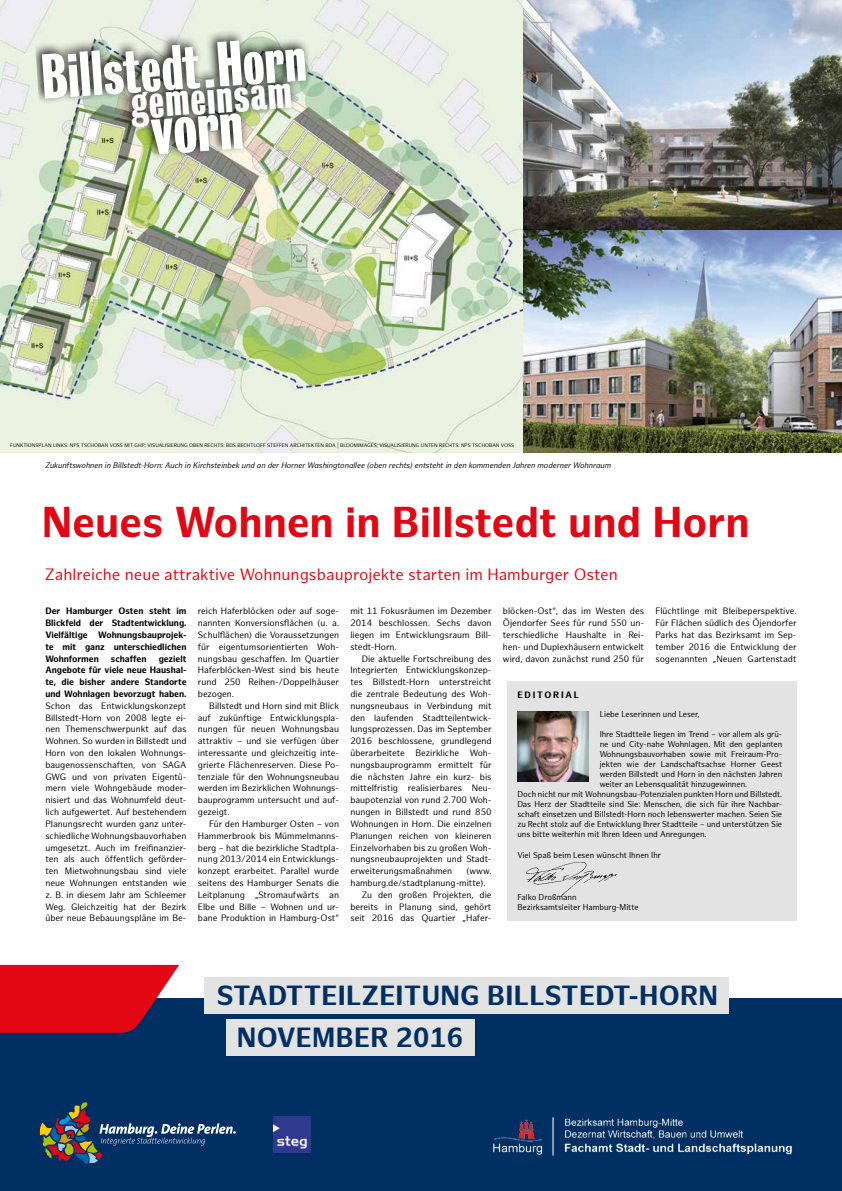
<style>
.page{position:relative;width:842px;height:1191px;background:#fff}
.page>*{position:absolute;margin:0;border:0;box-sizing:border-box;transform-origin:0 0}
.t1{font:63.7px "Bureau Grotesque One Seven";color:#fff}
.t2{font:57.9px "Bureau Grotesque One Seven";color:#fff}
.t3{font:43.3px "Bureau Grotesque One Seven";color:#fff}
.t4{font:700 42px "Hamburg Sans";color:#e30613}
.t5{font:700 27px/41.8px "Hamburg Sans";letter-spacing:.01em;color:#003063}
.t6{font:16px "Hamburg Sans";color:#e30613}
.t7{font:9px/11.8px "Hamburg Sans";letter-spacing:-.005em;color:#000;text-align:justify}
.t8{font:700 9px/11.8px "Hamburg Sans";letter-spacing:-.005em;color:#000;text-align:justify}
.t9{font:700 9px "Hamburg Sans";letter-spacing:.2em;color:#000}
.t10{font:8.3px/10.5px "Hamburg Sans";letter-spacing:-.005em;color:#000}
.t11{font:italic 8px "Hamburg Sans";color:#000}
.t12{font:5px "Hamburg Sans";letter-spacing:.005em;color:#000}
</style>
<div class="page">
<div style="left:507px;top:681px;width:290px;height:240px;background:#e3e3e3"></div>
<img style="left:517px;top:711px;width:71px;height:70px">
<div style="left:0;top:999px;width:842px;height:192px;background:#003063"></div>
<svg style="left:0;top:965px;width:179px;height:67px;background:#cd1122"></svg>
<svg style="left:40px;top:1102px;width:196px;height:61px"></svg>
<img style="left:273px;top:1116px;width:37px;height:36px">
<img style="left:493px;top:1117px;width:299px;height:39px">
<div style="left:204px;top:977px;width:525px;height:37px;background:#e3e3e3"></div>
<div style="left:226px;top:1019px;width:249px;height:36px;background:#e3e3e3"></div>
<img style="left:526px;top:862px;width:91px;height:34px">
<img style="left:522px;top:230px;width:320px;height:222px">
<img style="left:522px;top:0;width:320px;height:230px">
<img style="left:0;top:0;width:522px;height:452px">
<div style="left:34px;top:29px;width:278px;height:132px;background:#000;opacity:.93"></div>
<svg style="left:205px;top:79px;width:9px;height:8px"></svg>
<h2 class="t2" style="left:39px;top:45px;width:267px;rotate:-4deg">Billstedt Horn</h2>
<h1 class="t1" style="left:149px;top:95px;width:94px;rotate:-4deg">vorn</h1>
<h3 class="t3" style="left:129px;top:79px;width:163px;rotate:-4deg">gemeinsam</h3>
<p class="t12" style="left:10px;top:442px;width:505px">FUNKTIONSPLAN LINKS: NPS TSCHOBAN VOSS MIT GHP; VISUALISIERUNG OBEN RECHTS: BDS BECHTLOFF STEFFEN ARCHITEKTEN BDA | BLOOMIMAGES; VISUALISIERUNG UNTEN RECHTS: NPS TSCHOBAN VOSS</p>
<p class="t11" style="left:45px;top:460px;width:567px">Zukunftswohnen in Billstedt-Horn: Auch in Kirchsteinbek und an der Horner Washingtonallee (oben rechts) entsteht in den kommenden Jahren moderner Wohnraum</p>
<h3 class="t4" style="left:42px;top:497px;width:709px">Neues Wohnen in Billstedt und Horn</h3>
<h3 class="t6" style="left:45px;top:565px;width:574px">Zahlreiche neue attraktive Wohnungsbauprojekte starten im Hamburger Osten</h3>
<p class="t7" style="left:198px;top:605px;width:143px">reich Haferblöcken oder auf soge&shy;nannten Konversionsflächen (u. a.<br>Schulflächen) die Voraussetzungen für eigentumsorientierten Woh&shy;nungsbau geschaffen. Im Quartier Haferblöcken-West sind bis heute rund 250 Reihen-/Doppelhäuser bezogen.</p>
<p class="t7" style="left:198px;top:700px;width:143px;text-indent:11px">Billstedt und Horn sind mit Blick auf zukünftige Entwicklungspla&shy;nungen für neuen Wohnungsbau attraktiv – und sie verfügen über interessante und gleichzeitig inte&shy;grierte Flächenreserven. Diese Po&shy;tenziale für den Wohnungsneubau werden im Bezirklichen Wohnungs&shy;bauprogramm untersucht und auf&shy;gezeigt.</p>
<p class="t7" style="left:198px;top:818px;width:143px;text-indent:11px">Für den Hamburger Osten – von Hammerbrook bis Mümmelmanns&shy;berg – hat die bezirkliche Stadtpla&shy;nung 2013/2014 ein Entwicklungs&shy;konzept erarbeitet. Parallel wurde seitens des Hamburger Senats die Leitplanung „Stromaufwärts an Elbe und Bille – Wohnen und ur&shy;bane Produktion in Hamburg-Ost“</p>
<p class="t8" style="left:45px;top:605px;width:143px">Der Hamburger Osten steht im Blickfeld der Stadtentwicklung.<br>Vielfältige Wohnungsbauprojek&shy;te mit ganz unterschiedlichen Wohnformen</p>
<p class="t7" style="left:503px;top:605px;width:143px">blöcken-Ost“, das im Westen des Öjendorfer Sees für rund 550 un&shy;terschiedliche Haushalte in Rei&shy;hen- und Duplexhäusern entwickelt wird, davon zunächst rund 250 für</p>
<p class="t7" style="left:350px;top:605px;width:143px">mit 11 Fokusräumen im Dezember 2014 beschlossen. Sechs davon liegen im Entwicklungsraum Bill&shy;stedt-Horn.</p>
<p class="t7" style="left:350px;top:653px;width:143px;text-indent:11px">Die aktuelle Fortschreibung des Integrierten Entwicklungskonzep&shy;tes Billstedt-Horn unterstreicht die zentrale Bedeutung des Woh&shy;nungsneubaus in Verbindung mit den laufenden Stadtteilentwick&shy;lungsprozessen. Das im September 2016 beschlossene, grundlegend überarbeitete Bezirkliche Woh&shy;nungsbauprogramm ermittelt für die nächsten Jahre ein kurz- bis mittelfristig realisierbares Neu&shy;baupotenzial von rund 2.700 Woh&shy;nungen in Billstedt und rund 850<br>Wohnungen in Horn. Die einzelnen Planungen reichen von kleineren Einzelvorhaben bis zu großen Woh&shy;nungsneubauprojekten und Stadt&shy;erweiterungsmaßnahmen</p>
<p class="t7" style="left:655px;top:605px;width:143px">Flüchtlinge mit Bleibeperspektive.<br>Für Flächen südlich des Öjendorfer Parks hat das Bezirksamt im Sep&shy;tember 2016 die Entwicklung der sogenannten „Neuen Gartenstadt</p>
<p class="t8" style="left:111px;top:653px;width:37px">schaffen</p>
<p class="t8" style="left:45px;top:653px;width:143px;text-indent:113px">gezielt Angebote für viele neue Haushal&shy;te, die bisher andere Standorte und Wohnlagen bevorzugt haben.</p>
<p class="t7" style="left:45px;top:700px;width:143px">Schon das Entwicklungskonzept Billstedt-Horn von 2008 legte ei&shy;nen Themenschwerpunkt auf das Wohnen. So wurden in Billstedt und Horn von den lokalen Wohnungs&shy;baugenossenschaften, von SAGA GWG und von privaten Eigentü&shy;mern viele Wohngebäude moder&shy;nisiert und das Wohnumfeld deut&shy;lich aufgewertet. Auf bestehendem Planungsrecht wurden ganz unter&shy;schiedliche Wohnungsbauvorhaben umgesetzt. Auch im freifinanzier&shy;ten als auch öffentlich geförder&shy;ten Mietwohnungsbau sind viele neue Wohnungen entstanden wie z. B. in diesem Jahr am Schleemer Weg. Gleichzeitig hat der Bezirk über neue Bebauungspläne im Be-</p>
<p class="t9" style="left:517px;top:690px;width:63px">EDITORIAL</p>
<p class="t10" style="left:600px;top:709px;width:101px">Liebe Leserinnen und Leser,</p>
<p class="t10" style="left:600px;top:729px;width:184px">Ihre Stadtteile liegen im Trend – vor allem als grü-</p>
<p class="t10" style="left:600px;top:739px;width:184px">ne und City-nahe Wohnlagen. Mit den geplanten</p>
<p class="t10" style="left:600px;top:749px;width:184px">Wohnungsbauvorhaben sowie mit Freiraum-Pro-</p>
<p class="t10" style="left:600px;top:759px;width:184px">jekten wie der Landschaftsachse Horner Geest</p>
<p class="t10" style="left:600px;top:769px;width:184px">werden Billstedt und Horn in den nächsten Jahren</p>
<p class="t10" style="left:600px;top:779px;width:149px">weiter an Lebensqualität hinzugewinnen.</p>
<p class="t10" style="left:517px;top:789px;width:266px">Doch nicht nur mit Wohnungsbau-Potenzialen punkten Horn und Billstedt.</p>
<p class="t10" style="left:517px;top:799px;width:266px">Das Herz der Stadtteile sind Sie: Menschen, die sich für ihre Nachbar-</p>
<p class="t10" style="left:517px;top:809px;width:266px">schaft einsetzen und Billstedt-Horn noch lebenswerter machen. Seien Sie</p>
<p class="t10" style="left:517px;top:819px;width:266px">zu Recht stolz auf die Entwicklung Ihrer Stadtteile – und unterstützen Sie</p>
<p class="t10" style="left:517px;top:829px;width:191px">uns bitte weiterhin mit Ihren Ideen und Anregungen.</p>
<p class="t10" style="left:517px;top:850px;width:145px">Viel Spaß beim Lesen wünscht Ihnen Ihr</p>
<p class="t10" style="left:517px;top:892px;width:123px">Falko Droßmann<br>Bezirksamtsleiter Hamburg-Mitte</p>
<p class="t7" style="left:467px;top:865px;width:26px">(www.</p>
<p class="t7" style="left:350px;top:877px;width:137px">hamburg.de/stadtplanung-mitte).</p>
<p class="t7" style="left:362px;top:889px;width:131px">Zu den großen Projekten, die</p>
<p class="t7" style="left:350px;top:900px;width:143px">bereits in Planung sind, gehört</p>
<p class="t7" style="left:350px;top:912px;width:143px">seit 2016 das Quartier „Hafer-</p>
<h3 class="t5" style="left:237px;top:976px;width:483px;text-indent:-20px">STADTTEILZEITUNG BILLSTEDT-HORN<br>NOVEMBER 2016</h3>
</div>
